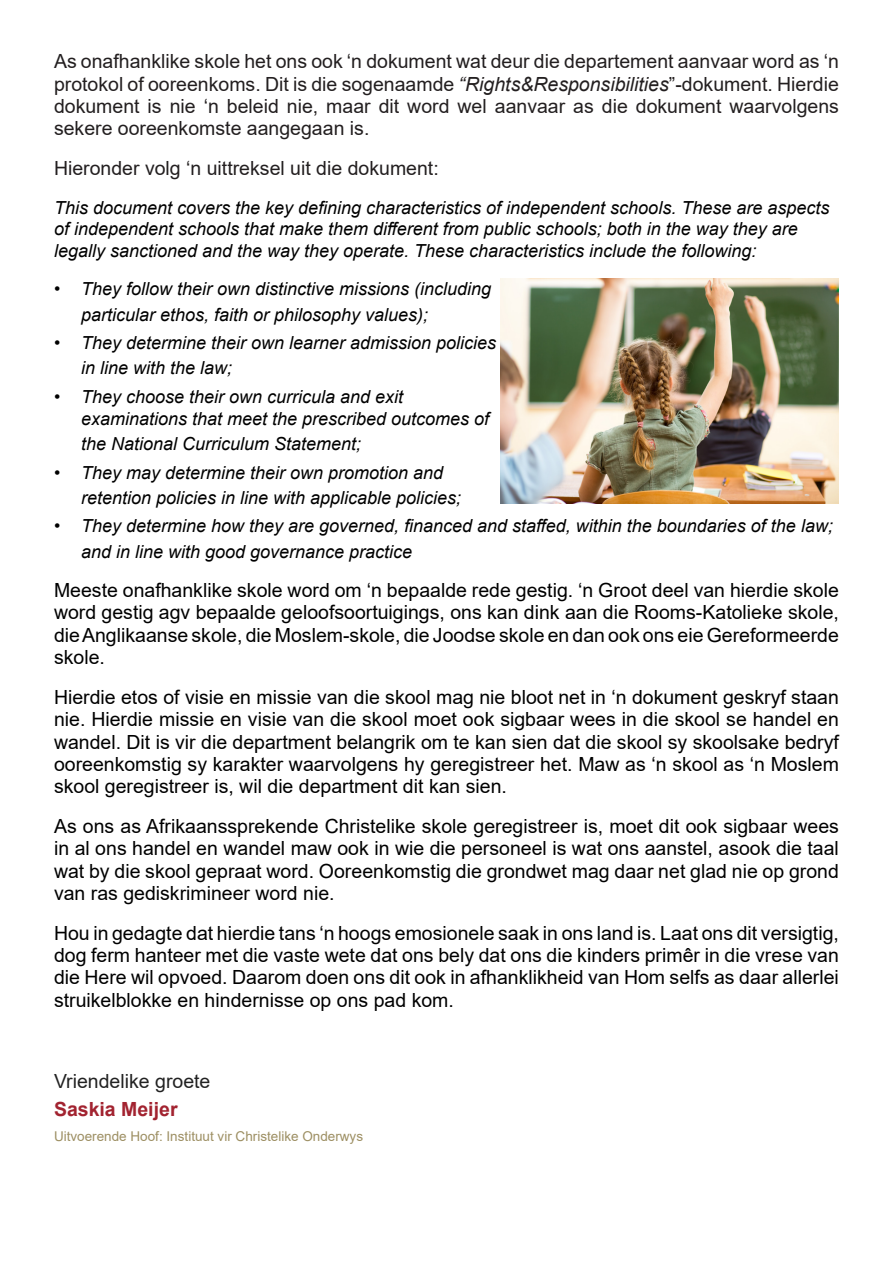
<style>
.page{position:relative;width:893px;height:1263px;background:#fff}
.page>*{position:absolute;margin:0;border:0;box-sizing:border-box;transform-origin:0 0}
.Default{font:19.5px/22.5px "Arial";color:#000;text-align:justify}
.t1{font:19.5px/22.5px "Arial";color:#231f20;text-align:justify}
.t2{font:19.5px "Arial";color:#222}
.t3{font:700 19.5px "Arial";color:#a22330}
.Default-2{font:italic 18px/25.2px "Arial";color:#000}
.t4{font:13.5px "Arial";color:#9d8f63}
.s1{font-style:italic}
</style>
<div class="page">
<img style="left:501px;top:278px;width:338px;height:226px">
<p class="t1" style="left:54px;top:50px;width:786px">As onafhanklike skole het ons ook ‘n dokument wat deur die departement aanvaar word as ‘n protokol of ooreenkoms. Dit is die sogenaamde <span class="s1">“Rights&amp;Responsibilities</span>”-dokument. Hierdie dokument is nie ‘n beleid nie, maar dit word wel aanvaar as die dokument waarvolgens sekere ooreenkomste aangegaan is.</p>
<p class="t1" style="left:54px;top:157px;width:386px">Hieronder volg ‘n uittreksel uit die dokument:</p>
<p class="Default-2" style="left:54px;top:197px;width:777px;line-height:21.6px">This document covers the key defining characteristics of independent schools. These are aspects of independent schools that make them different from public schools; both in the way they are legally sanctioned and the way they operate. These characteristics include the following:</p>
<p class="Default-2" style="left:81px;top:277px;width:412px;text-indent:-27px">• They follow their own distinctive missions (including particular ethos, faith or philosophy values);</p>
<p class="Default-2" style="left:81px;top:331px;width:417px;text-indent:-27px">• They determine their own learner admission policies in line with the law;</p>
<p class="Default-2" style="left:81px;top:386px;width:410px;line-height:21.6px;text-indent:-27px">• They choose their own curricula and exit examinations that meet the prescribed outcomes of</p>
<p class="Default-2" style="left:81px;top:431px;width:282px">the National Curriculum Statement;</p>
<p class="Default-2" style="left:81px;top:460px;width:382px;text-indent:-27px">• They may determine their own promotion and retention policies in line with applicable policies;</p>
<p class="Default-2" style="left:81px;top:514px;width:753px;text-indent:-27px">• They determine how they are governed, financed and staffed, within the boundaries of the law; and in line with good governance practice</p>
<p class="Default" style="left:54px;top:579px;width:786px">Meeste onafhanklike skole word om ‘n bepaalde rede gestig. ‘n Groot deel van hierdie skole word gestig agv bepaalde geloofsoortuigings, ons kan dink aan die Rooms-Katolieke skole, die Anglikaanse skole, die Moslem-skole, die Joodse skole en dan ook ons eie Gereformeerde skole.</p>
<p class="Default" style="left:54px;top:686px;width:786px">Hierdie etos of visie en missie van die skool mag nie bloot net in ‘n dokument geskryf staan nie. Hierdie missie en visie van die skool moet ook sigbaar wees in die skool se handel en wandel. Dit is vir die department belangrik om te kan sien dat die skool sy skoolsake bedryf ooreenkomstig sy karakter waarvolgens hy geregistreer het. Maw as ‘n skool as ‘n Moslem skool geregistreer is, wil die department dit kan sien.</p>
<p class="Default" style="left:54px;top:815px;width:786px">As ons as Afrikaanssprekende Christelike skole geregistreer is, moet dit ook sigbaar wees in al ons handel en wandel maw ook in wie die personeel is wat ons aanstel, asook die taal wat by die skool gepraat word. Ooreenkomstig die grondwet mag daar net glad nie op grond van ras gediskrimineer word nie.</p>
<p class="Default" style="left:54px;top:921px;width:786px">Hou in gedagte dat hierdie tans ‘n hoogs emosionele saak in ons land is. Laat ons dit versigtig, dog ferm hanteer met die vaste wete dat ons bely dat ons die kinders primêr in die vrese van die Here wil opvoed. Daarom doen ons dit ook in afhanklikheid van Hom selfs as daar allerlei struikelblokke en hindernisse op ons pad kom.</p>
<p class="t2" style="left:54px;top:1067px;width:158px">Vriendelike groete</p>
<p class="t3" style="left:54px;top:1096px;width:125px">Saskia Meijer</p>
<p class="t4" style="left:54px;top:1127px;width:311px">Uitvoerende Hoof: Instituut vir Christelike Onderwys</p>
</div>
